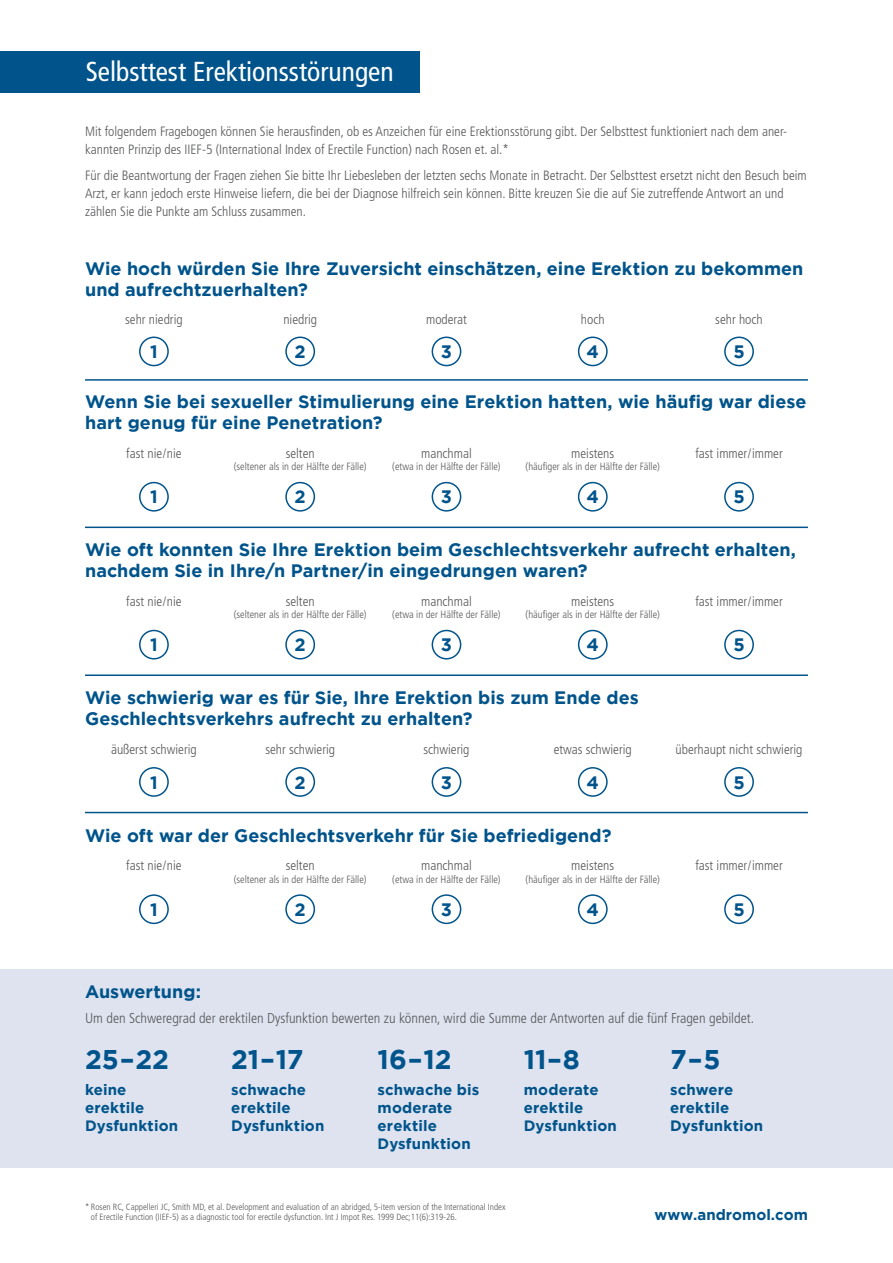
<style>
.page{position:relative;width:893px;height:1263px;background:#fff}
.page>*{position:absolute;margin:0;border:0;box-sizing:border-box;transform-origin:0 0}
.t1{font:condensed 27.45px "Frutiger LT Std";color:#fff}
.t2{font:700 27px "Gotham";letter-spacing:-.005em;color:#00548b}
.t3{font:700 18px/21px "Gotham";color:#00548b}
.t4{font:700 15px/18px "Gotham";letter-spacing:.01em;color:#00548b}
.t5{font:300 condensed 14.25px "Frutiger LT Std";color:#57585a}
.t6{font:300 condensed 13.5px/18px "Frutiger LT Std";color:#57585a}
.t7{font:300 condensed 10.5px "Frutiger LT Std";color:#57585a}
.t8{font:300 condensed 9px/10.8px "Frutiger LT Std";color:#57585a}
</style>
<div class="page">
<div style="left:0;top:51px;width:419px;height:42px;background:#00548b"></div>
<div style="left:139px;top:337px;width:30px;height:29px;border:2px solid #00548b;border-radius:50%"></div>
<div style="left:0;top:969px;width:893px;height:198px;background:#dee3ef"></div>
<hr style="left:85px;top:379px;width:723px;height:2px;background:#00548b">
<div style="left:285px;top:337px;width:30px;height:29px;border:2px solid #00548b;border-radius:50%"></div>
<div style="left:432px;top:337px;width:29px;height:29px;border:2px solid #00548b;border-radius:50%"></div>
<div style="left:578px;top:337px;width:30px;height:29px;border:2px solid #00548b;border-radius:50%"></div>
<div style="left:724px;top:337px;width:30px;height:29px;border:2px solid #00548b;border-radius:50%"></div>
<div style="left:139px;top:482px;width:30px;height:30px;border:2px solid #00548b;border-radius:50%"></div>
<hr style="left:85px;top:527px;width:723px;height:1px;background:#00548b">
<div style="left:285px;top:482px;width:30px;height:30px;border:2px solid #00548b;border-radius:50%"></div>
<div style="left:432px;top:482px;width:29px;height:30px;border:2px solid #00548b;border-radius:50%"></div>
<div style="left:578px;top:482px;width:30px;height:30px;border:2px solid #00548b;border-radius:50%"></div>
<div style="left:724px;top:482px;width:30px;height:30px;border:2px solid #00548b;border-radius:50%"></div>
<div style="left:139px;top:630px;width:30px;height:29px;border:2px solid #00548b;border-radius:50%"></div>
<hr style="left:85px;top:674px;width:723px;height:2px;background:#00548b">
<div style="left:285px;top:630px;width:30px;height:29px;border:2px solid #00548b;border-radius:50%"></div>
<div style="left:432px;top:630px;width:29px;height:29px;border:2px solid #00548b;border-radius:50%"></div>
<div style="left:578px;top:630px;width:30px;height:29px;border:2px solid #00548b;border-radius:50%"></div>
<div style="left:724px;top:630px;width:30px;height:29px;border:2px solid #00548b;border-radius:50%"></div>
<div style="left:139px;top:767px;width:30px;height:30px;border:2px solid #00548b;border-radius:50%"></div>
<hr style="left:85px;top:812px;width:723px;height:1px;background:#00548b">
<div style="left:285px;top:767px;width:30px;height:30px;border:2px solid #00548b;border-radius:50%"></div>
<div style="left:432px;top:767px;width:29px;height:30px;border:2px solid #00548b;border-radius:50%"></div>
<div style="left:578px;top:767px;width:30px;height:30px;border:2px solid #00548b;border-radius:50%"></div>
<div style="left:724px;top:767px;width:30px;height:30px;border:2px solid #00548b;border-radius:50%"></div>
<div style="left:139px;top:894px;width:30px;height:30px;border:2px solid #00548b;border-radius:50%"></div>
<div style="left:285px;top:894px;width:30px;height:30px;border:2px solid #00548b;border-radius:50%"></div>
<div style="left:432px;top:894px;width:29px;height:30px;border:2px solid #00548b;border-radius:50%"></div>
<div style="left:578px;top:894px;width:30px;height:30px;border:2px solid #00548b;border-radius:50%"></div>
<div style="left:724px;top:894px;width:30px;height:30px;border:2px solid #00548b;border-radius:50%"></div>
<h1 class="t1" style="left:86px;top:55px;width:309px">Selbsttest Erektionsstörungen</h1>
<p class="t6" style="left:85px;top:122px;width:704px">Mit folgendem Fragebogen können Sie herausfinden, ob es Anzeichen für eine Erektionsstörung gibt. Der Selbsttest funktioniert nach dem aner&shy;kannten Prinzip des IIEF-5 (International Index of Erectile Function) nach Rosen et. al.*</p>
<p class="t6" style="left:85px;top:167px;width:723px">Für die Beantwortung der Fragen ziehen Sie bitte Ihr Liebesleben der letzten sechs Monate in Betracht. Der Selbsttest ersetzt nicht den Besuch beim<br>Arzt, er kann jedoch erste Hinweise liefern, die bei der Diagnose hilfreich sein können. Bitte kreuzen Sie die auf Sie zutreffende Antwort an und zählen Sie die Punkte am Schluss zusammen.</p>
<h3 class="t3" style="left:85px;top:257px;width:720px">Wie hoch würden Sie Ihre Zuversicht einschätzen, eine Erektion zu bekommen und aufrechtzuerhalten?</h3>
<p class="t6" style="left:125px;top:311px;width:59px">sehr niedrig</p>
<h3 class="t3" style="left:150px;top:341px;width:9px">1</h3>
<p class="t6" style="left:283px;top:311px;width:35px">niedrig</p>
<h3 class="t3" style="left:295px;top:341px;width:13px">2</h3>
<p class="t6" style="left:426px;top:311px;width:42px">moderat</p>
<h3 class="t3" style="left:441px;top:341px;width:13px">3</h3>
<p class="t6" style="left:581px;top:311px;width:25px">hoch</p>
<h3 class="t3" style="left:587px;top:341px;width:14px">4</h3>
<p class="t6" style="left:715px;top:311px;width:49px">sehr hoch</p>
<h3 class="t3" style="left:733px;top:341px;width:13px">5</h3>
<h3 class="t3" style="left:85px;top:391px;width:723px">Wenn Sie bei sexueller Stimulierung eine Erektion hatten, wie häufig war diese hart genug für eine Penetration?</h3>
<p class="t6" style="left:126px;top:444px;width:57px">fast nie/nie</p>
<h3 class="t3" style="left:150px;top:486px;width:9px">1</h3>
<p class="t6" style="left:286px;top:444px;width:31px">selten</p>
<p class="t7" style="left:234px;top:461px;width:134px">(seltener als in der Hälfte der Fälle)</p>
<h3 class="t3" style="left:295px;top:486px;width:13px">2</h3>
<p class="t6" style="left:421px;top:444px;width:52px">manchmal</p>
<p class="t7" style="left:392px;top:461px;width:110px">(etwa in der Hälfte der Fälle)</p>
<h3 class="t3" style="left:441px;top:486px;width:13px">3</h3>
<p class="t6" style="left:571px;top:444px;width:45px">meistens</p>
<p class="t7" style="left:526px;top:461px;width:136px">(häufiger als in der Hälfte der Fälle)</p>
<h3 class="t3" style="left:587px;top:486px;width:14px">4</h3>
<p class="t6" style="left:695px;top:444px;width:89px">fast immer/immer</p>
<h3 class="t3" style="left:733px;top:486px;width:13px">5</h3>
<h3 class="t3" style="left:85px;top:539px;width:712px">Wie oft konnten Sie Ihre Erektion beim Geschlechtsverkehr aufrecht erhalten, nachdem Sie in Ihre/n Partner/in eingedrungen waren?</h3>
<p class="t6" style="left:126px;top:592px;width:57px">fast nie/nie</p>
<p class="t6" style="left:286px;top:592px;width:31px">selten</p>
<p class="t7" style="left:234px;top:609px;width:134px">(seltener als in der Hälfte der Fälle)</p>
<p class="t6" style="left:421px;top:592px;width:52px">manchmal</p>
<p class="t7" style="left:392px;top:609px;width:110px">(etwa in der Hälfte der Fälle)</p>
<p class="t6" style="left:571px;top:592px;width:45px">meistens</p>
<p class="t7" style="left:526px;top:609px;width:136px">(häufiger als in der Hälfte der Fälle)</p>
<p class="t6" style="left:695px;top:592px;width:89px">fast immer/immer</p>
<h3 class="t3" style="left:150px;top:634px;width:9px">1</h3>
<h3 class="t3" style="left:295px;top:634px;width:13px">2</h3>
<h3 class="t3" style="left:441px;top:634px;width:13px">3</h3>
<h3 class="t3" style="left:587px;top:634px;width:14px">4</h3>
<h3 class="t3" style="left:733px;top:634px;width:13px">5</h3>
<h3 class="t3" style="left:85px;top:687px;width:555px">Wie schwierig war es für Sie, Ihre Erektion bis zum Ende des<br>Geschlechtsverkehrs aufrecht zu erhalten?</h3>
<p class="t6" style="left:111px;top:740px;width:87px">äußerst schwierig</p>
<p class="t6" style="left:265px;top:740px;width:71px">sehr schwierig</p>
<p class="t6" style="left:423px;top:740px;width:48px">schwierig</p>
<p class="t6" style="left:554px;top:740px;width:80px">etwas schwierig</p>
<p class="t6" style="left:675px;top:740px;width:128px">überhaupt nicht schwierig</p>
<h3 class="t3" style="left:150px;top:771px;width:9px">1</h3>
<h3 class="t3" style="left:295px;top:771px;width:13px">2</h3>
<h3 class="t3" style="left:441px;top:771px;width:13px">3</h3>
<h3 class="t3" style="left:587px;top:771px;width:14px">4</h3>
<h3 class="t3" style="left:733px;top:771px;width:13px">5</h3>
<h3 class="t3" style="left:85px;top:825px;width:528px">Wie oft war der Geschlechtsverkehr für Sie befriedigend?</h3>
<p class="t6" style="left:126px;top:857px;width:57px">fast nie/nie</p>
<p class="t6" style="left:286px;top:857px;width:31px">selten</p>
<p class="t7" style="left:234px;top:873px;width:134px">(seltener als in der Hälfte der Fälle)</p>
<p class="t6" style="left:421px;top:857px;width:52px">manchmal</p>
<p class="t7" style="left:392px;top:873px;width:110px">(etwa in der Hälfte der Fälle)</p>
<p class="t6" style="left:571px;top:857px;width:45px">meistens</p>
<p class="t7" style="left:526px;top:873px;width:136px">(häufiger als in der Hälfte der Fälle)</p>
<p class="t6" style="left:695px;top:857px;width:89px">fast immer/immer</p>
<h3 class="t3" style="left:150px;top:898px;width:9px">1</h3>
<h3 class="t3" style="left:295px;top:898px;width:13px">2</h3>
<h3 class="t3" style="left:441px;top:898px;width:13px">3</h3>
<h3 class="t3" style="left:587px;top:898px;width:14px">4</h3>
<h3 class="t3" style="left:733px;top:898px;width:13px">5</h3>
<h3 class="t3" style="left:85px;top:980px;width:118px">Auswertung:</h3>
<p class="t5" style="left:85px;top:1010px;width:671px">Um den Schweregrad der erektilen Dysfunktion bewerten zu können, wird die Summe der Antworten auf die fünf Fragen gebildet.</p>
<h2 class="t2" style="left:85px;top:1044px;width:86px">25–22</h2>
<p class="t4" style="left:85px;top:1080px;width:95px">keine erektile<br>Dysfunktion</p>
<h2 class="t2" style="left:231px;top:1044px;width:74px">21–17</h2>
<p class="t4" style="left:231px;top:1080px;width:95px">schwache erektile<br>Dysfunktion</p>
<h2 class="t2" style="left:378px;top:1044px;width:76px">16–12</h2>
<p class="t4" style="left:378px;top:1080px;width:103px">schwache bis moderate erektile<br>Dysfunktion</p>
<h2 class="t2" style="left:524px;top:1044px;width:58px">11–8</h2>
<p class="t4" style="left:524px;top:1080px;width:95px">moderate erektile<br>Dysfunktion</p>
<p class="t8" style="left:91px;top:1201px;width:416px;text-indent:-6px">* Rosen RC, Cappelleri JC, Smith MD, et al. Development and evaluation of an abridged, 5-item version of the International Index of Erectile Function (IIEF-5) as a diagnostic tool for erectile dysfunction. Int J Impot Res. 1999 Dec;11(6):319-26.</p>
<h2 class="t2" style="left:670px;top:1044px;width:52px">7–5</h2>
<p class="t4" style="left:670px;top:1080px;width:95px">schwere erektile<br>Dysfunktion</p>
<p class="t4" style="left:654px;top:1206px;width:155px">www.andromol.com</p>
</div>
